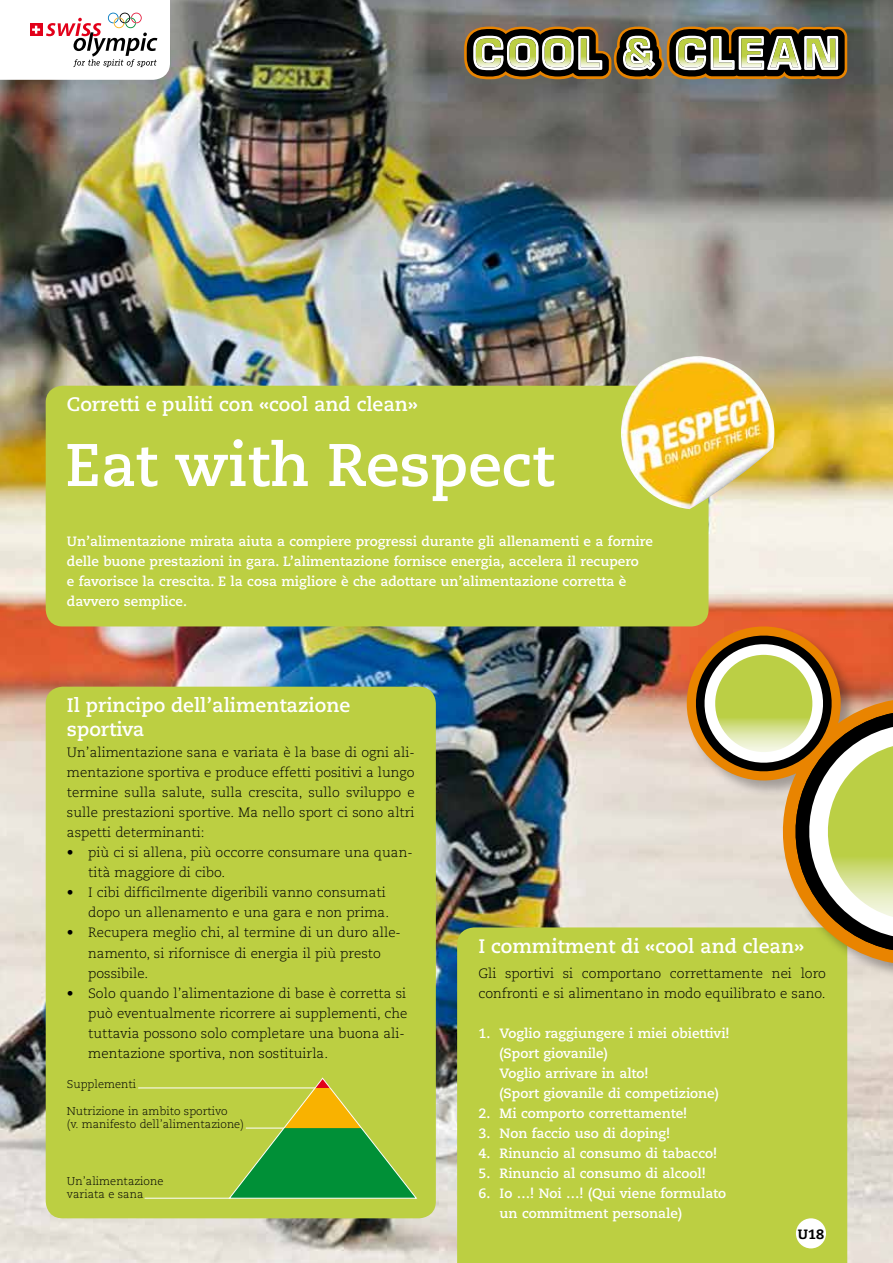
<style>
.page{position:relative;width:893px;height:1263px;background:#fff}
.page>*{position:absolute;margin:0;border:0;box-sizing:border-box;transform-origin:0 0}
.t1{font:700 60px "Caecilia";color:#fff}
.t2{font:700 19.5px/23.4px "Caecilia";color:#fff}
.t3{font:300 13.5px/20.1px "Caecilia";color:#000}
.t4{font:700 13.5px/20.1px "Caecilia";color:#fff}
.t5{font:800 13.5px "Caecilia";color:#000}
.t6{font:300 11.25px/13.5px "Caecilia";color:#000}
</style>
<div class="page">
<img style="left:0;top:0;width:893px;height:1263px">
<div style="left:46px;top:687px;width:390px;height:531px;background:#bccf42;border-radius:17px"></div>
<div style="left:457px;top:927px;width:390px;height:336px;background:#bccf42"></div>
<hr style="left:138px;top:1088px;width:179px;height:1px;background:#fff">
<hr style="left:145px;top:1198px;width:85px;height:1px;background:#fff">
<svg style="left:229px;top:1077px;width:188px;height:122px"></svg>
<div style="left:46px;top:386px;width:662px;height:240px;background:#bccf42;border-radius:17px"></div>
<div style="left:796px;top:1218px;width:30px;height:30px;background:#fff;border-radius:50%"></div>
<img style="left:621px;top:356px;width:153px;height:153px">
<svg style="left:679px;top:619px;width:214px;height:359px;background:#d6ae6c"></svg>
<svg style="left:689px;top:629px;width:204px;height:335px;background:#c1ad73"></svg>
<svg style="left:464px;top:27px;width:383px;height:52px;background:#7c714d"></svg>
<svg style="left:0;top:0;width:170px;height:80px"></svg>
<h2 class="t2" style="left:67px;top:393px;width:353px">Corretti e puliti con «cool and clean»</h2>
<h1 class="t1" style="left:65px;top:430px;width:490px">Eat with Respect</h1>
<p class="t4" style="left:67px;top:532px;width:587px">Un’alimentazione mirata aiuta a compiere progressi durante gli allenamenti e a fornire delle buone prestazioni in gara. L’alimentazione fornisce energia, accelera il recupero<br>e favorisce la crescita. E la cosa migliore è che adottare un’alimentazione corretta è davvero semplice.</p>
<h2 class="t2" style="left:67px;top:694px;width:285px">Il principo dell’alimentazione sportiva</h2>
<p class="t3" style="left:67px;top:742px;width:349px;text-align:justify">Un’alimentazione sana e variata è la base di ogni ali&shy;mentazione sportiva e produce effetti positivi a lungo termine sulla salute, sulla crescita, sullo sviluppo e sulle prestazioni sportive. Ma nello sport ci sono altri aspetti determinanti:</p>
<p class="t3" style="left:88px;top:843px;width:326px;text-indent:-21px">• più ci si allena, più occorre consumare una quan&shy;tità maggiore di cibo.</p>
<p class="t3" style="left:67px;top:883px;width:324px;text-align:right">• I cibi difficilmente digeribili vanno consumati dopo un allenamento e una gara e non prima.</p>
<p class="t3" style="left:88px;top:923px;width:314px;text-indent:-21px">• Recupera meglio chi, al termine di un duro alle&shy;namento, si rifornisce di energia il più presto possibile.</p>
<p class="t3" style="left:88px;top:983px;width:321px;text-indent:-21px">• Solo quando l’alimentazione di base è corretta si può eventualmente ricorrere ai supplementi, che tuttavia possono solo completare una buona ali&shy;mentazione sportiva, non sostituirla.</p>
<p class="t6" style="left:67px;top:1078px;width:71px">Supplementi</p>
<p class="t6" style="left:67px;top:1104px;width:178px">Nutrizione in ambito sportivo<br>(v. manifesto dell’alimentazione)</p>
<p class="t6" style="left:67px;top:1174px;width:98px">Un’alimentazione variata e sana</p>
<h2 class="t2" style="left:478px;top:935px;width:327px">I commitment di «cool and clean»</h2>
<p class="t3" style="left:478px;top:963px;width:349px">Gli sportivi si comportano correttamente nei loro confronti e si alimentano in modo equilibrato e sano.</p>
<p class="t4" style="left:500px;top:1023px;width:231px;text-indent:-21px">1. Voglio raggiungere i miei obiettivi! (Sport giovanile)<br>Voglio arrivare in alto!<br>(Sport giovanile di competizione)</p>
<p class="t4" style="left:478px;top:1103px;width:210px">2. Mi comporto correttamente!</p>
<p class="t4" style="left:478px;top:1123px;width:193px">3. Non faccio uso di doping!</p>
<p class="t4" style="left:478px;top:1144px;width:240px">4. Rinuncio al consumo di tabacco!</p>
<p class="t4" style="left:478px;top:1164px;width:229px">5. Rinuncio al consumo di alcool!</p>
<p class="t4" style="left:500px;top:1184px;width:228px;text-indent:-21px">6. Io …! Noi …! (Qui viene formulato un commitment personale)</p>
<p class="t5" style="left:798px;top:1225px;width:28px">U18</p>
</div>
